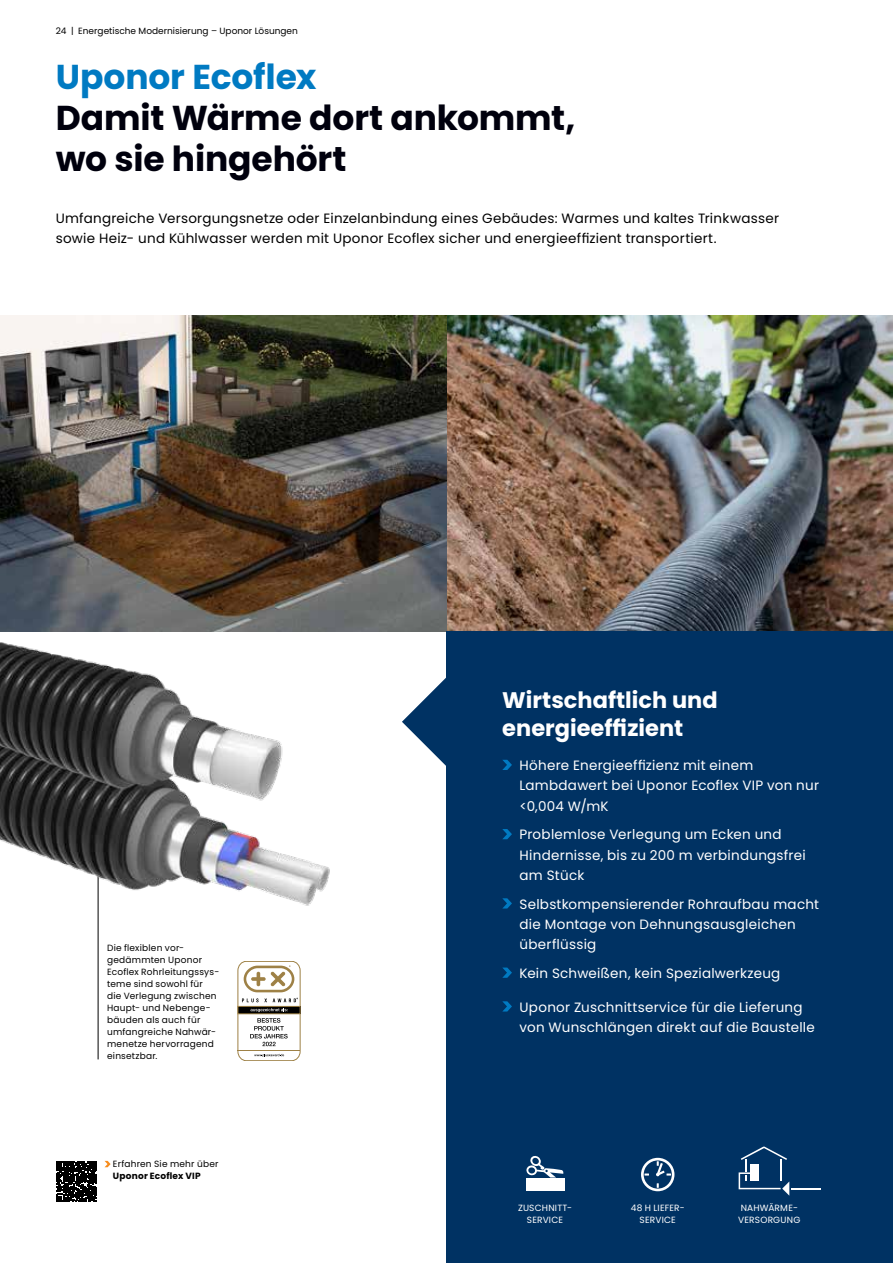
<style>
.page{position:relative;width:893px;height:1263px;background:#fff}
.page>*{position:absolute;margin:0;border:0;box-sizing:border-box;transform-origin:0 0}
.t1{font:700 34.5px/41.2px "Poppins";letter-spacing:-.005em;color:#00000d}
.t2{font:700 34.5px "Poppins";letter-spacing:-.005em;color:#007ac2}
.t3{font:700 22.5px/28.5px "Poppins";color:#fff}
.t4{font:13.5px/20.2px "Poppins";letter-spacing:.02em;color:#fff}
.t5{font:13.5px/20.2px "Poppins";letter-spacing:.02em;color:#000}
.t6{font:9px/12px "Poppins";letter-spacing:.025em;color:#000}
.t7{font:9px/12px "Poppins";letter-spacing:.02em;color:#fff;text-align:center}
.t8{font:9px "Poppins";color:#000}
.t9{font:700 9px "Poppins";letter-spacing:.02em;color:#000}
</style>
<div class="page">
<img style="left:0;top:316px;width:893px;height:315px">
<div style="left:446px;top:631px;width:447px;height:632px;background:#003263"></div>
<svg style="left:502px;top:760px;width:10px;height:10px"></svg>
<svg style="left:502px;top:829px;width:10px;height:10px"></svg>
<svg style="left:502px;top:898px;width:10px;height:10px"></svg>
<svg style="left:502px;top:967px;width:10px;height:11px"></svg>
<svg style="left:502px;top:1001px;width:10px;height:10px"></svg>
<svg style="left:425px;top:678px;width:21px;height:88px"></svg>
<hr style="left:98px;top:856px;width:1px;height:203px;background:#000">
<svg style="left:238px;top:961px;width:62px;height:100px"></svg>
<img style="left:0;top:628px;width:425px;height:301px">
<svg style="left:57px;top:1161px;width:40px;height:40px;background:#1d1d1d"></svg>
<svg style="left:105px;top:1161px;width:6px;height:6px"></svg>
<div style="left:641px;top:1158px;width:33px;height:33px;border:3px solid #fff;border-radius:50%"></div>
<svg style="left:656px;top:1161px;width:15px;height:15px"></svg>
<svg style="left:526px;top:1156px;width:37px;height:21px"></svg>
<div style="left:526px;top:1178px;width:38px;height:13px;background:#fff"></div>
<hr style="left:791px;top:1188px;width:30px;height:1px;background:#fff">
<svg style="left:739px;top:1146px;width:50px;height:50px"></svg>
<p class="t8" style="left:56px;top:26px;width:244px">24 | Energetische Modernisierung – Uponor Lösungen</p>
<h1 class="t2" style="left:56px;top:57px;width:262px">Uponor Ecoflex</h1>
<h1 class="t1" style="left:56px;top:98px;width:521px">Damit Wärme dort ankommt, wo sie hingehört</h1>
<p class="t5" style="left:56px;top:208px;width:725px">Umfangreiche Versorgungsnetze oder Einzelanbindung eines Gebäudes: Warmes und kaltes Trinkwasser sowie Heiz- und Kühlwasser werden mit Uponor Ecoflex sicher und energieeffizient transportiert.</p>
<p class="t6" style="left:107px;top:942px;width:114px">Die flexiblen vor&shy;gedämmten Uponor<br>Ecoflex Rohrleitungssys&shy;teme sind sowohl für die Verlegung zwischen<br>Haupt- und Nebenge&shy;bäuden als auch für umfangreiche Nahwär&shy;menetze hervorragend einsetzbar.</p>
<p class="t6" style="left:113px;top:1158px;width:107px">Erfahren Sie mehr über</p>
<p class="t9" style="left:113px;top:1171px;width:89px">Uponor Ecoflex VIP</p>
<h2 class="t3" style="left:502px;top:686px;width:217px">Wirtschaftlich und energieeffizient</h2>
<p class="t4" style="left:520px;top:755px;width:301px">Höhere Energieeffizienz mit einem<br>Lambdawert bei Uponor Ecoflex VIP von nur &lt;0,004 W/mK</p>
<p class="t4" style="left:520px;top:824px;width:288px">Problemlose Verlegung um Ecken und<br>Hindernisse, bis zu 200 m verbindungsfrei am Stück</p>
<p class="t4" style="left:520px;top:894px;width:301px">Selbstkompensierender Rohraufbau macht die Montage von Dehnungsausgleichen überflüssig</p>
<p class="t4" style="left:520px;top:963px;width:262px">Kein Schweißen, kein Spezialwerkzeug</p>
<p class="t4" style="left:520px;top:997px;width:297px">Uponor Zuschnittservice für die Lieferung von Wunschlängen direkt auf die Baustelle</p>
<p class="t7" style="left:518px;top:1201px;width:55px">ZUSCHNITT-<br>SERVICE</p>
<p class="t7" style="left:631px;top:1201px;width:55px">48 H LIEFER-<br>SERVICE</p>
<p class="t7" style="left:738px;top:1201px;width:64px;text-align:left">NAHWÄRME-<br>VERSORGUNG</p>
</div>
